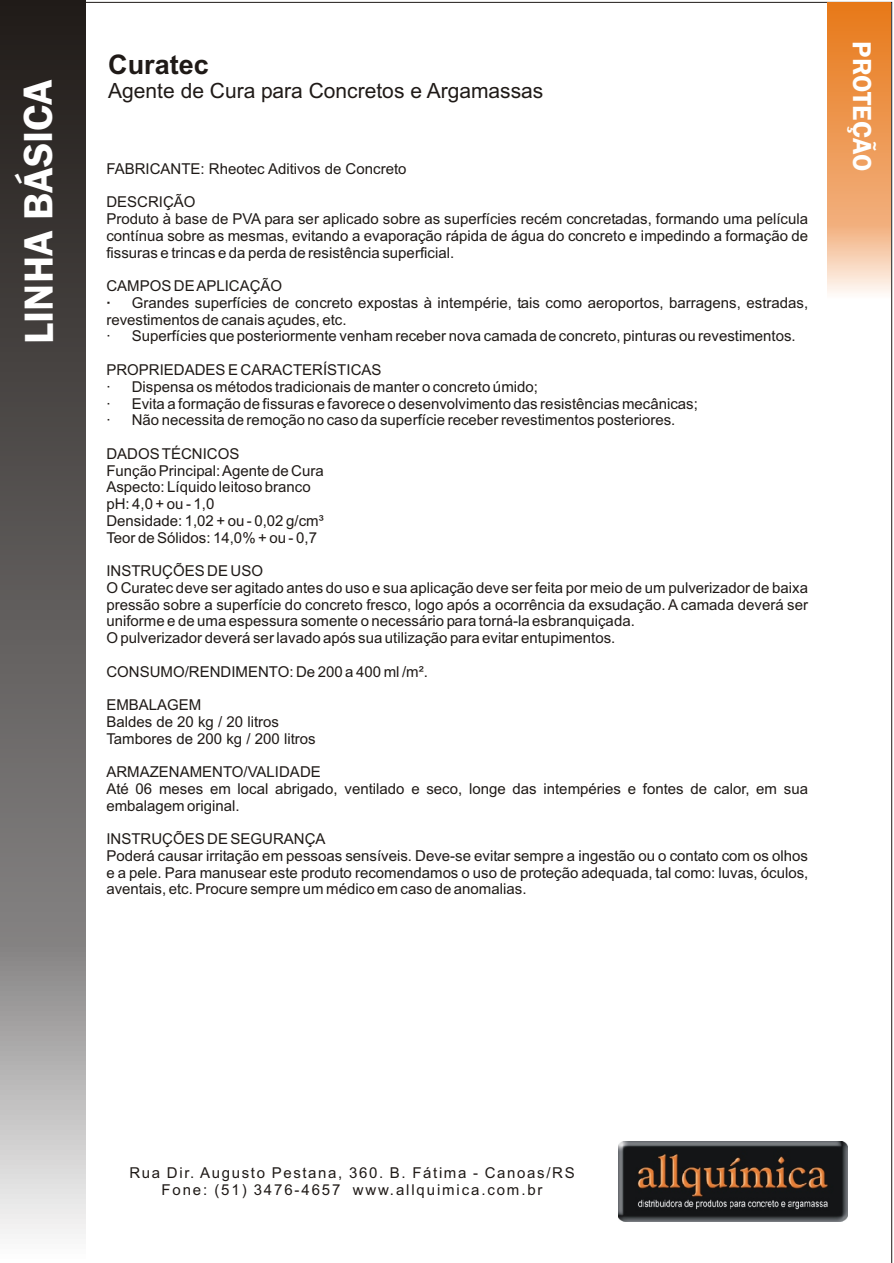
<style>
.page{position:relative;width:894px;height:1263px;background:#fff}
.page>*{position:absolute;margin:0;border:0;box-sizing:border-box;transform-origin:0 0}
.t1{font:42px "Franklin Gothic Demi";letter-spacing:.31em;color:#fff}
.t2{font:27px "Franklin Gothic Demi";color:#fff}
.t3{font:700 27px "Arial";color:#1f1a17}
.t4{font:21px "Arial";color:#1f1a17}
.t5{font:15px/16.8px "Arial";color:#1f1a17}
.t6{font:15px/16.8px "Arial";letter-spacing:.11em;color:#1f1a17;text-align:center}
.s1{font-weight:700}
</style>
<div class="page">
<svg style="left:0;top:0;width:85px;height:1234px;background:#6a6766"></svg>
<svg style="left:827px;top:2px;width:64px;height:291px;background:#efa263"></svg>
<img style="left:618px;top:1141px;width:230px;height:80px">
<h1 class="t1" style="left:23px;top:311px;width:233px;rotate:-90deg">NA ÁSIA</h1>
<h1 class="t1" style="left:23px;top:131px;width:28px;rotate:-90deg">C</h1>
<h1 class="t1" style="left:23px;top:344px;width:153px;rotate:-90deg">LIH B</h1>
<h2 class="t3" style="left:108px;top:54px;width:102px">Curatec</h2>
<h3 class="t4" style="left:108px;top:83px;width:437px">Agente de Cura para Concretos e Argamassas</h3>
<p class="t5" style="left:106px;top:162px;width:302px">FABRICANTE: Rheotec Aditivos de Concreto</p>
<p class="t5" style="left:106px;top:195px;width:703px">DESCRIÇÃO<br>Produto à base de PVA para ser aplicado sobre as superfícies recém concretadas, formando uma película contínua sobre as mesmas, evitando a evaporação rápida de água do concreto e impedindo a formação de fissuras e trincas e da perda de resistência superficial.</p>
<p class="t5" style="left:106px;top:279px;width:703px">CAMPOS DE APLICAÇÃO<br><span class="s1">·</span> Grandes superfícies de concreto expostas à intempérie, tais como aeroportos, barragens, estradas, revestimentos de canais açudes, etc.<br>· Superfícies que posteriormente venham receber nova camada de concreto, pinturas ou revestimentos.</p>
<p class="t5" style="left:106px;top:363px;width:593px">PROPRIEDADES E CARACTERÍSTICAS<br>· Dispensa os métodos tradicionais de manter o concreto úmido;<br>· Evita a formação de fissuras e favorece o desenvolvimento das resistências mecânicas; · Não necessita de remoção no caso da superfície receber revestimentos posteriores.</p>
<p class="t5" style="left:106px;top:446px;width:219px">DADOS TÉCNICOS<br>Função Principal: Agente de Cura<br>Aspecto: Líquido leitoso branco pH: 4,0 + ou - 1,0<br>Densidade: 1,02 + ou - 0,02 g/cm³<br>Teor de Sólidos: 14,0% + ou - 0,7</p>
<p class="t5" style="left:106px;top:564px;width:703px">INSTRUÇÕES DE USO<br>O Curatec deve ser agitado antes do uso e sua aplicação deve ser feita por meio de um pulverizador de baixa pressão sobre a superfície do concreto fresco, logo após a ocorrência da exsudação. A camada deverá ser uniforme e de uma espessura somente o necessário para torná-la esbranquiçada.<br>O pulverizador deverá ser lavado após sua utilização para evitar entupimentos.</p>
<p class="t5" style="left:106px;top:664px;width:323px">CONSUMO/RENDIMENTO: De 200 a 400 ml /m².</p>
<p class="t5" style="left:106px;top:698px;width:211px">EMBALAGEM<br>Baldes de 20 kg / 20 litros<br>Tambores de 200 kg / 200 litros</p>
<p class="t5" style="left:106px;top:765px;width:703px">ARMAZENAMENTO/VALIDADE<br>Até 06 meses em local abrigado, ventilado e seco, longe das intempéries e fontes de calor, em sua embalagem original.</p>
<p class="t5" style="left:106px;top:832px;width:704px">INSTRUÇÕES DE SEGURANÇA<br>Poderá causar irritação em pessoas sensíveis. Deve-se evitar sempre a ingestão ou o contato com os olhos e a pele. Para manusear este produto recomendamos o uso de proteção adequada, tal como: luvas, óculos, aventais, etc. Procure sempre um médico em caso de anomalias.</p>
<h2 class="t2" style="left:872px;top:41px;width:132px;rotate:90deg">P OTE ÃO</h2>
<h2 class="t2" style="left:872px;top:58px;width:19px;rotate:90deg">R</h2>
<h2 class="t2" style="left:872px;top:121px;width:18px;rotate:90deg">Ç</h2>
<p class="t6" style="left:129px;top:1166px;width:447px">Rua Dir. Augusto Pestana, 360. B. Fátima - Canoas/RS<br>Fone: (51) 3476-4657 www.allquimica.com.br</p>
</div>
